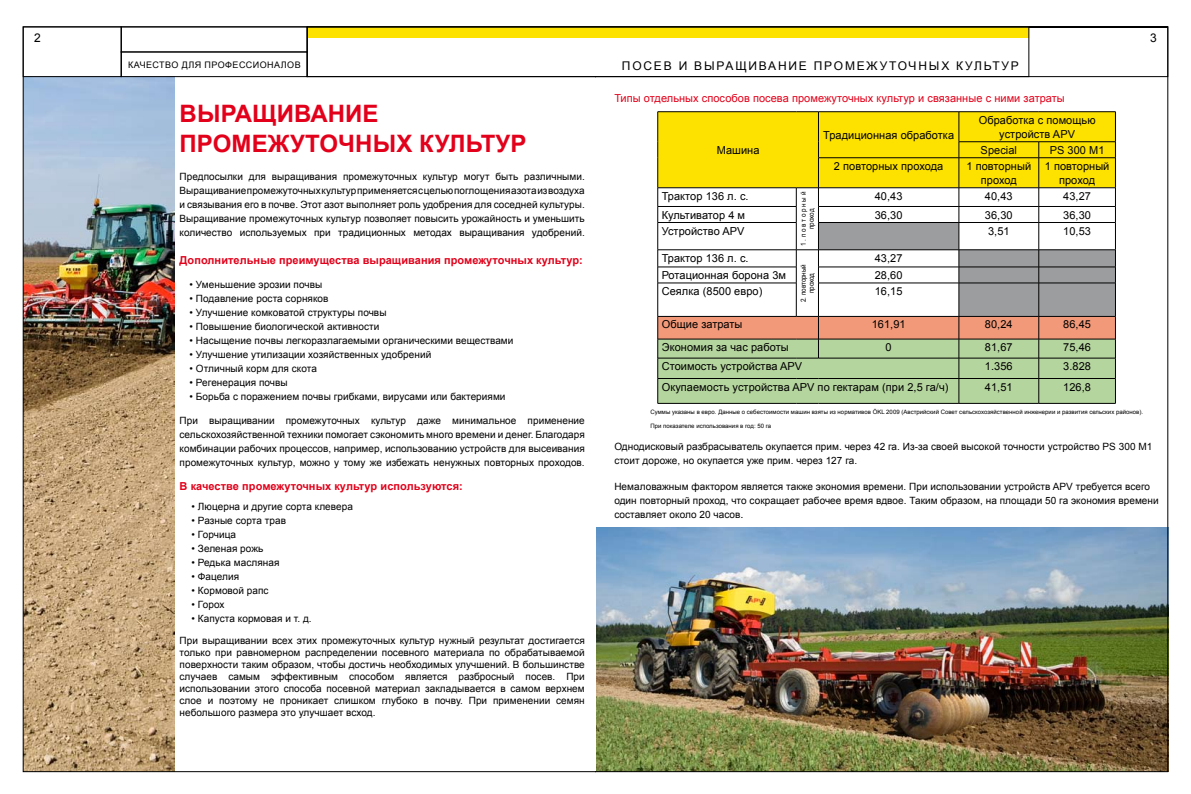
<style>
.page{position:relative;width:1191px;height:794px;background:#fff}
.page>*{position:absolute;margin:0;border:0;box-sizing:border-box;transform-origin:0 0}
.t1{font:700 24px/30px "Arial";letter-spacing:.005em;color:#e2001a}
.t2{font:12px "Arial";letter-spacing:.15em;color:#000}
.t3{font:11px/14px "Arial";letter-spacing:.005em;color:#000;text-align:center}
.t4{font:700 11px "Arial";letter-spacing:.005em;color:#e2001a}
.t5{font:11px "Arial";letter-spacing:.005em;color:#e2001a}
.t6{font:10px/14px "Arial";letter-spacing:.005em;color:#000;text-align:justify}
.t7{font:9px "Arial";letter-spacing:.05em;color:#000}
.t8{font:7px/8px "Arial";letter-spacing:.265em;color:#000;text-align:center;scale:.9 1}
.t9{font:7px/8px "Arial";letter-spacing:-.005em;color:#000;text-align:center;scale:.9 1}
.t10{font:6px "Arial";letter-spacing:.005em;color:#000}
.s1{font-size:11px}
</style>
<div class="page">
<svg style="left:23px;top:77px;width:572px;height:695px"></svg>
<div style="left:23px;top:26px;width:99px;height:51px;border:1px solid #000"></div>
<div style="left:120px;top:26px;width:188px;height:26px;border:1px solid #000"></div>
<div style="left:120px;top:51px;width:188px;height:26px;border:1px solid #000"></div>
<img style="left:595px;top:77px;width:573px;height:695px">
<svg style="left:307px;top:26px;width:861px;height:51px"></svg>
<p class="t2" style="left:34px;top:30px;width:8px">2</p>
<p class="t2" style="left:1150px;top:30px;width:8px">3</p>
<p class="t7" style="left:128px;top:59px;width:174px">КАЧЕСТВО ДЛЯ ПРОФЕССИОНАЛОВ</p>
<h1 class="t1" style="left:180px;top:99px;width:348px">ВЫРАЩИВАНИЕ<br>ПРОМЕЖУТОЧНЫХ КУЛЬТУР</h1>
<p class="t6" style="left:180px;top:170px;width:407px">Предпосылки для выращивания промежуточных культур могут быть различными.<br>Выращивание промежуточных культур применяется с целью поглощения азота из воздуха и связывания его в почве. Этот азот выполняет роль удобрения для соседней культуры.<br>Выращивание промежуточных культур позволяет повысить урожайность и уменьшить количество используемых при традиционных методах выращивания удобрений.</p>
<p class="t4" style="left:180px;top:253px;width:405px">Дополнительные преимущества выращивания промежуточных культур:</p>
<p class="t6" style="left:190px;top:278px;width:134px">• Уменьшение эрозии почвы</p>
<p class="t6" style="left:190px;top:292px;width:140px">• Подавление роста сорняков</p>
<p class="t6" style="left:190px;top:306px;width:198px">• Улучшение комковатой структуры почвы</p>
<p class="t6" style="left:190px;top:320px;width:191px">• Повышение биологической активности</p>
<p class="t6" style="left:190px;top:334px;width:325px">• Насыщение почвы легкоразлагаемыми органическими веществами</p>
<p class="t6" style="left:190px;top:348px;width:243px">• Улучшение утилизации хозяйственных удобрений</p>
<p class="t6" style="left:190px;top:362px;width:129px">• Отличный корм для скота</p>
<p class="t6" style="left:190px;top:376px;width:100px">• Регенерация почвы</p>
<p class="t6" style="left:190px;top:390px;width:317px">• Борьба с поражением почвы грибками, вирусами или бактериями</p>
<p class="t6" style="left:180px;top:414px;width:407px">При выращивании промежуточных культур даже минимальное применение сельскохозяйственной техники помогает сэкономить много времени и денег. Благодаря комбинации рабочих процессов, например, использованию устройств для высеивания промежуточных культур, можно у тому же избежать ненужных повторных проходов.</p>
<p class="t4" style="left:180px;top:479px;width:285px">В качестве промежуточных культур используются:</p>
<p class="t6" style="left:192px;top:500px;width:163px">• Люцерна и другие сорта клевера</p>
<p class="t6" style="left:192px;top:514px;width:96px">• Разные сорта трав</p>
<p class="t6" style="left:192px;top:528px;width:46px">• Горчица</p>
<p class="t6" style="left:192px;top:542px;width:73px">• Зеленая рожь</p>
<p class="t6" style="left:192px;top:556px;width:89px">• Редька масляная</p>
<p class="t6" style="left:192px;top:570px;width:49px">• Фацелия</p>
<p class="t6" style="left:192px;top:584px;width:79px">• Кормовой рапс</p>
<p class="t6" style="left:192px;top:598px;width:34px">• Горох</p>
<p class="t6" style="left:192px;top:612px;width:122px">• Капуста кормовая и т. д.</p>
<p class="t6" style="left:180px;top:635px;width:407px;line-height:12px">При выращивании всех этих промежуточных культур нужный результат достигается только при равномерном распределении посевного материала по обрабатываемой поверхности таким образом, чтобы достичь необходимых улучшений. В большинстве случаев самым эффективным способом является разбросный посев. При использовании этого способа посевной материал закладывается в самом верхнем слое и поэтому не проникает слишком глубоко в почву. При применении семян небольшого размера это улучшает всход.</p>
<p class="t2" style="left:622px;top:58px;width:398px">ПОСЕВ И ВЫРАЩИВАНИЕ ПРОМЕЖУТОЧНЫХ КУЛЬТУР</p>
<p class="t5" style="left:614px;top:90px;width:452px">Типы отдельных способов посева промежуточных культур и связанные с ними затраты</p>
<p class="t3" style="left:716px;top:143px;width:44px">Машина</p>
<p class="t3" style="left:823px;top:128px;width:132px">Традиционная обработка</p>
<p class="t3" style="left:978px;top:113px;width:118px">Обработка с помощью устройств APV</p>
<p class="t3" style="left:980px;top:143px;width:38px">Special</p>
<p class="t3" style="left:1049px;top:143px;width:56px">PS 300 M1</p>
<p class="t3" style="left:834px;top:159px;width:111px">2 повторных прохода</p>
<p class="t3" style="left:966px;top:159px;width:66px">1 повторный проход</p>
<p class="t3" style="left:1044px;top:159px;width:66px">1 повторный проход</p>
<p class="t3" style="left:662px;top:189px;width:88px">Трактор 136 л. с.</p>
<p class="t8" style="left:799px;top:246px;width:61px;rotate:-90deg">1.повторный проход</p>
<p class="t3" style="left:874px;top:189px;width:29px">40,43</p>
<p class="t3" style="left:985px;top:189px;width:29px">40,43</p>
<p class="t3" style="left:1063px;top:189px;width:29px">43,27</p>
<p class="t3" style="left:662px;top:208px;width:85px">Культиватор 4 м</p>
<p class="t3" style="left:874px;top:208px;width:29px">36,30</p>
<p class="t3" style="left:985px;top:208px;width:29px">36,30</p>
<p class="t3" style="left:1063px;top:208px;width:29px">36,30</p>
<p class="t3" style="left:662px;top:224px;width:84px">Устройство APV</p>
<p class="t3" style="left:988px;top:224px;width:23px">3,51</p>
<p class="t3" style="left:1063px;top:224px;width:29px">10,53</p>
<p class="t3" style="left:662px;top:251px;width:88px">Трактор 136 л. с.</p>
<p class="t9" style="left:799px;top:302px;width:44px;rotate:-90deg">2. повторный проход</p>
<p class="t3" style="left:874px;top:251px;width:29px">43,27</p>
<p class="t3" style="left:662px;top:268px;width:126px">Ротационная борона 3м</p>
<p class="t3" style="left:874px;top:268px;width:29px">28,60</p>
<p class="t3" style="left:662px;top:284px;width:102px">Сеялка (8500 евро)</p>
<p class="t3" style="left:874px;top:284px;width:29px">16,15</p>
<p class="t3" style="left:662px;top:318px;width:82px">Общие затраты</p>
<p class="t3" style="left:871px;top:318px;width:35px">161,91</p>
<p class="t3" style="left:985px;top:318px;width:29px">80,24</p>
<p class="t3" style="left:1063px;top:318px;width:29px">86,45</p>
<p class="t3" style="left:662px;top:340px;width:128px">Экономия за час работы</p>
<p class="t3" style="left:885px;top:340px;width:8px">0</p>
<p class="t3" style="left:985px;top:340px;width:29px">81,67</p>
<p class="t3" style="left:1063px;top:340px;width:29px">75,46</p>
<p class="t3" style="left:662px;top:359px;width:142px">Стоимость устройства APV</p>
<p class="t3" style="left:985px;top:359px;width:29px">1.356</p>
<p class="t3" style="left:1063px;top:359px;width:29px">3.828</p>
<p class="t3" style="left:662px;top:380px;width:288px">Окупаемость устройства APV по гектарам (при 2,5 га/ч)</p>
<p class="t3" style="left:985px;top:380px;width:29px">41,51</p>
<p class="t3" style="left:1063px;top:380px;width:29px">126,8</p>
<p class="t10" style="left:650px;top:407px;width:494px">Суммы указаны в евро. Данные о себестоимости машин взяты из нормативов ÖKL 2009 (Австрийский Совет сельскохозяйственной инженерии и развития сельских районов).</p>
<p class="t10" style="left:650px;top:421px;width:122px">При показателе использования в год: 50 га</p>
<p class="t6" style="left:614px;top:439px;width:539px">Однодисковый разбрасыватель окупается прим. через 42 га. Из-за своей высокой точности устройство PS 300 M1 стоит дороже, но окупается уже прим. через 127 га.</p>
<p class="t6" style="left:614px;top:479px;width:546px;text-align:left">Немаловажным фактором является также экономия времени. При использовании устройств APV требуется всего один повторный проход, что сокращает рабочее время вдвое. Таким образом, на площади 50 га экономия времени составляет около 20 часов<span class="s1">.</span></p>
</div>
